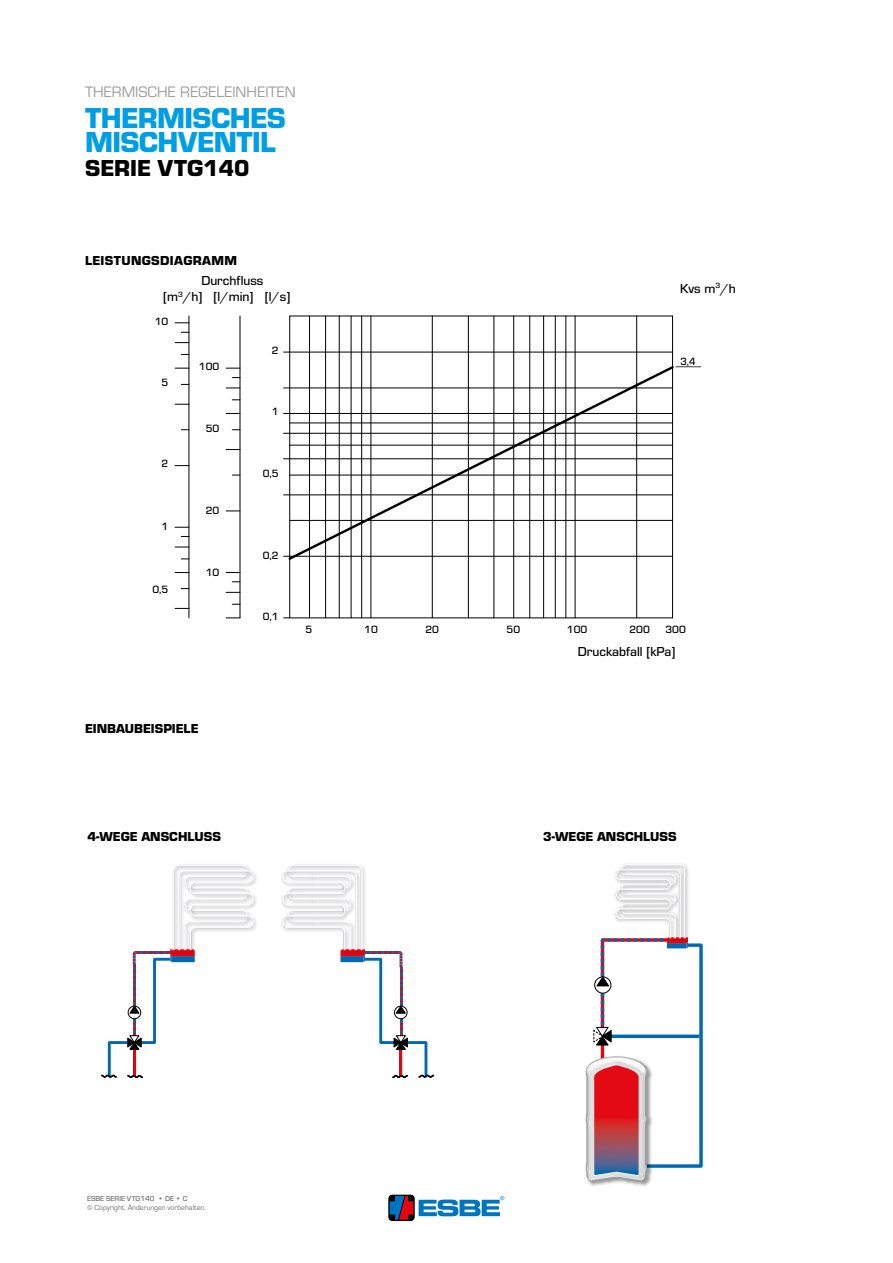
<style>
.page{position:relative;width:893px;height:1263px;background:#fff}
.page>*{position:absolute;margin:0;border:0;box-sizing:border-box;transform-origin:0 0}
.t1{font:700 30px/24px "ESBE Eurostile";letter-spacing:-.02em;color:#009fe3}
.t2{font:700 24px "ESBE Eurostile";color:#000}
.t3{font:15.75px "ESBE Eurostile";color:#9d9d9c}
.t4{font:500 13.5px/16.2px "ESBE Eurostile";color:#000}
.t5{font:700 13.5px "ESBE Eurostile";color:#000}
.t6{font:700 13.5px "ESBE Eurostile";letter-spacing:.025em;color:#000}
.t7{font:500 10.95px "ESBE Eurostile";color:#000}
.t8{font:500 10.95px "ESBE Eurostile";color:#000;scale:.95 1}
.t9{font:7.5px "ESBE Eurostile";color:#706f6f}
.t10{font:500 7.5px "ESBE Eurostile";color:#706f6f}
</style>
<div class="page">
<img style="left:170px;top:864px;width:87px;height:85px">
<svg style="left:101px;top:949px;width:94px;height:129px"></svg>
<hr style="left:672px;top:316px;width:1px;height:302px;background:#000">
<hr style="left:636px;top:316px;width:1px;height:302px;background:#000">
<hr style="left:575px;top:316px;width:1px;height:302px;background:#000">
<hr style="left:565px;top:316px;width:1px;height:302px;background:#000">
<hr style="left:555px;top:316px;width:1px;height:302px;background:#000">
<hr style="left:543px;top:316px;width:1px;height:302px;background:#000">
<hr style="left:529px;top:316px;width:1px;height:302px;background:#000">
<hr style="left:513px;top:316px;width:1px;height:302px;background:#000">
<hr style="left:493px;top:316px;width:1px;height:302px;background:#000">
<hr style="left:468px;top:316px;width:1px;height:302px;background:#000">
<hr style="left:432px;top:316px;width:1px;height:302px;background:#000">
<hr style="left:289px;top:316px;width:1px;height:302px;background:#000">
<hr style="left:309px;top:316px;width:1px;height:302px;background:#000">
<hr style="left:325px;top:316px;width:1px;height:302px;background:#000">
<hr style="left:339px;top:316px;width:1px;height:302px;background:#000">
<hr style="left:351px;top:316px;width:1px;height:302px;background:#000">
<hr style="left:361px;top:316px;width:1px;height:302px;background:#000">
<hr style="left:370px;top:316px;width:1px;height:302px;background:#000">
<hr style="left:284px;top:413px;width:389px;height:1px;background:#000">
<hr style="left:284px;top:433px;width:389px;height:1px;background:#000">
<hr style="left:284px;top:458px;width:389px;height:1px;background:#000">
<hr style="left:284px;top:494px;width:389px;height:1px;background:#000">
<hr style="left:284px;top:556px;width:389px;height:1px;background:#000">
<hr style="left:284px;top:617px;width:389px;height:1px;background:#000">
<hr style="left:284px;top:352px;width:389px;height:1px;background:#000">
<hr style="left:290px;top:316px;width:383px;height:1px;background:#000">
<hr style="left:284px;top:387px;width:389px;height:1px;background:#000">
<svg style="left:226px;top:510px;width:14px;height:1px"></svg>
<svg style="left:226px;top:572px;width:14px;height:1px"></svg>
<svg style="left:226px;top:592px;width:14px;height:1px"></svg>
<hr style="left:240px;top:316px;width:1px;height:302px;background:#000">
<hr style="left:188px;top:316px;width:1px;height:302px;background:#000">
<svg style="left:175px;top:547px;width:14px;height:1px"></svg>
<svg style="left:175px;top:572px;width:13px;height:1px"></svg>
<svg style="left:175px;top:608px;width:13px;height:1px"></svg>
<svg style="left:175px;top:527px;width:14px;height:1px"></svg>
<svg style="left:175px;top:465px;width:14px;height:1px"></svg>
<svg style="left:226px;top:449px;width:14px;height:1px"></svg>
<svg style="left:226px;top:413px;width:14px;height:1px"></svg>
<svg style="left:175px;top:404px;width:14px;height:1px"></svg>
<svg style="left:175px;top:368px;width:14px;height:1px"></svg>
<svg style="left:226px;top:387px;width:14px;height:1px"></svg>
<svg style="left:226px;top:368px;width:14px;height:1px"></svg>
<svg style="left:175px;top:342px;width:14px;height:1px"></svg>
<svg style="left:175px;top:322px;width:14px;height:1px"></svg>
<svg style="left:226px;top:617px;width:14px;height:1px"></svg>
<svg style="left:286px;top:364px;width:390px;height:198px"></svg>
<svg style="left:676px;top:366px;width:25px;height:1px"></svg>
<img style="left:281px;top:864px;width:85px;height:85px">
<svg style="left:340px;top:949px;width:94px;height:129px"></svg>
<img style="left:585px;top:1070px;width:67px;height:116px">
<img style="left:586px;top:1062px;width:8px;height:109px">
<img style="left:594px;top:1169px;width:45px;height:6px">
<img style="left:614px;top:863px;width:75px;height:73px">
<svg style="left:593px;top:936px;width:110px;height:233px"></svg>
<div style="left:389px;top:1195px;width:25px;height:25px;border:1px solid #000;border-radius:4px"></div>
<svg style="left:390px;top:1196px;width:23px;height:24px"></svg>
<svg style="left:419px;top:1196px;width:85px;height:20px"></svg>
<p class="t3" style="left:85px;top:83px;width:212px">THERMISCHE REGELEINHEITEN</p>
<h1 class="t1" style="left:85px;top:107px;width:203px">THERMISCHES<br>MISCHVENTIL</h1>
<h2 class="t2" style="left:85px;top:155px;width:166px">SERIE VTG140</h2>
<p class="t6" style="left:85px;top:253px;width:153px">LEISTUNGSDIAGRAMM</p>
<p class="t4" style="left:163px;top:273px;width:129px;text-indent:38px">Durchfluss [m<sup>3</sup>/h] [l/min] [l/s]</p>
<p class="t4" style="left:680px;top:280px;width:57px">Kvs m<sup>3</sup>/h</p>
<p class="t7" style="left:155px;top:316px;width:15px">10</p>
<p class="t7" style="left:162px;top:376px;width:8px">5</p>
<p class="t7" style="left:162px;top:458px;width:8px">2</p>
<p class="t7" style="left:162px;top:521px;width:8px">1</p>
<p class="t7" style="left:153px;top:583px;width:17px">0,5</p>
<p class="t7" style="left:199px;top:360px;width:22px">100</p>
<p class="t7" style="left:206px;top:423px;width:15px">50</p>
<p class="t7" style="left:206px;top:504px;width:15px">20</p>
<p class="t7" style="left:206px;top:566px;width:15px">10</p>
<p class="t5" style="left:85px;top:721px;width:115px">EINBAUBEISPIELE</p>
<p class="t7" style="left:272px;top:345px;width:8px">2</p>
<p class="t7" style="left:272px;top:405px;width:8px">1</p>
<p class="t7" style="left:263px;top:468px;width:17px">0,5</p>
<p class="t8" style="left:680px;top:355px;width:17px">3,4</p>
<p class="t7" style="left:263px;top:549px;width:17px">0,2</p>
<p class="t7" style="left:263px;top:611px;width:17px">0,1</p>
<p class="t7" style="left:305px;top:624px;width:8px">5</p>
<p class="t7" style="left:364px;top:624px;width:15px">10</p>
<p class="t7" style="left:425px;top:624px;width:15px">20</p>
<p class="t7" style="left:507px;top:624px;width:15px">50</p>
<p class="t7" style="left:567px;top:624px;width:22px">100</p>
<p class="t7" style="left:629px;top:624px;width:22px">200</p>
<p class="t7" style="left:665px;top:624px;width:22px">300</p>
<p class="t4" style="left:578px;top:644px;width:99px">Druckabfall [kPa]</p>
<p class="t5" style="left:88px;top:829px;width:135px">4-WEGE ANSCHLUSS</p>
<p class="t5" style="left:543px;top:829px;width:135px">3-WEGE ANSCHLUSS</p>
<p class="t10" style="left:87px;top:1194px;width:102px">ESBE SERIE VTG140 • DE • C</p>
<p class="t9" style="left:87px;top:1203px;width:120px">© Copyright. Änderungen vorbehalten.</p>
</div>
